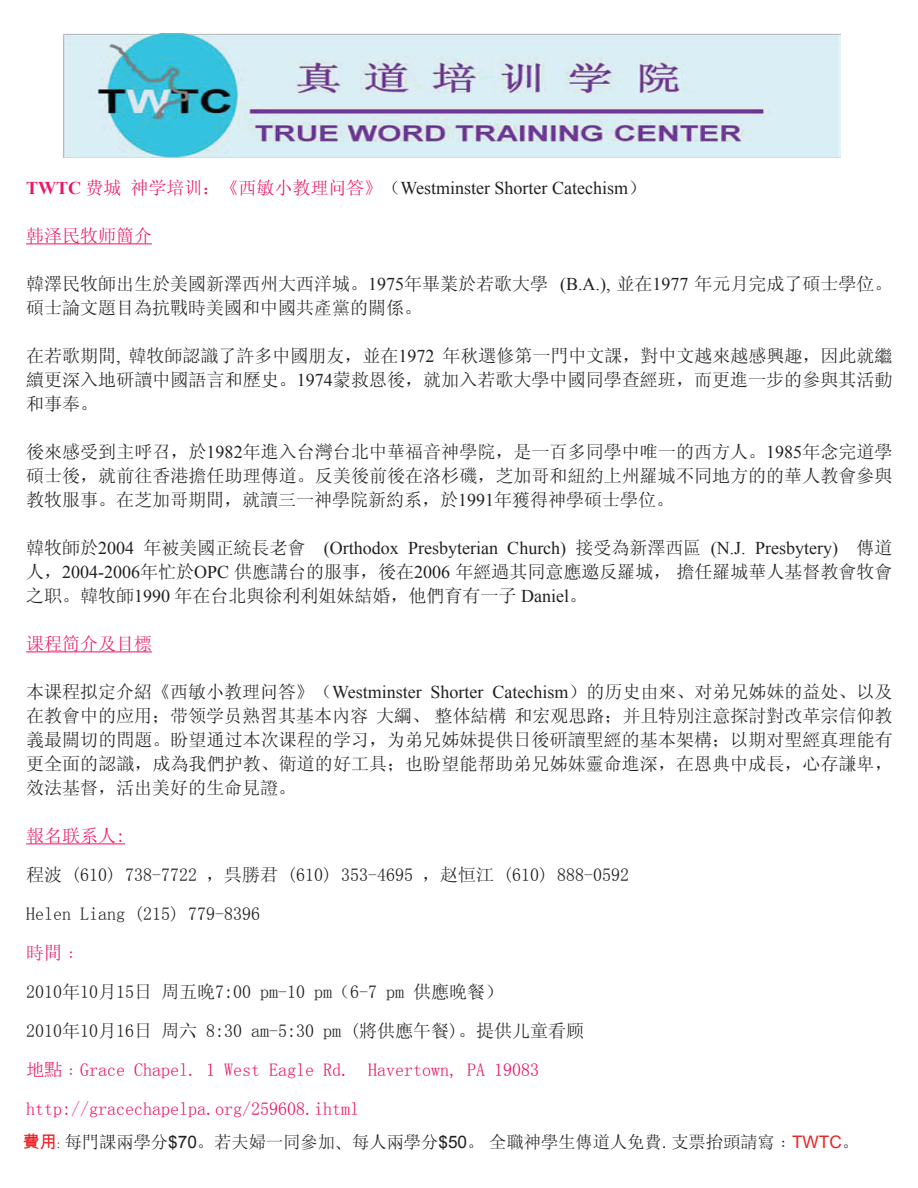
<style>
.page{position:relative;width:918px;height:1188px;background:#fff}
.page>*{position:absolute;margin:0;border:0;box-sizing:border-box;transform-origin:0 0}
.t1{font:18px/24px "Sim Sun";color:#231f20}
.t2{font:18px/39px "Sim Sun";color:#ec1667}
.t3{font:18px "Times New Roman";color:#231f20}
.t4{font:17.25px "Sim Sun";color:#231f20}
.s1{font-weight:700;color:#ec1667}
.s2{font-family:"Sim Sun";color:#ec1667}
.s3{font-family:"Sim Sun"}
.s4{font-family:"Times New Roman"}
.s5{color:#231f20}
.s6{font-family:"MS Mincho"}
.s7{font-family:"Arial Unicode MS";color:#ee1f23}
.s8{font-family:"Arial Unicode MS"}
.s9{font-family:"Arial"}
.s10{font-family:"Arial";color:#ee1f23}
</style>
<div class="page">
<hr style="left:26px;top:243px;width:126px;height:1px;background:#ec1667">
<hr style="left:26px;top:651px;width:126px;height:1px;background:#ec1667">
<hr style="left:26px;top:843px;width:99px;height:1px;background:#ec1667">
<img style="left:63px;top:33px;width:778px;height:124px">
<p class="t3" style="left:26px;top:176px;width:622px"><span class="s1">TWTC</span> <span class="s2">费城 神学培训：《西敏小教理问答》</span><span class="s3">（</span>Westminster Shorter Catechism<span class="s3">）</span></p>
<p class="t2" style="left:26px;top:216px;width:127px">韩泽民牧师簡介</p>
<p class="t1" style="left:26px;top:272px;width:868px">韓澤民牧師出生於美國新澤西州大西洋城。<span class="s4">1975</span>年畢業於若歌大學 <span class="s4">(B.A.),</span> 並在<span class="s4">1977</span> 年元月完成了碩士學位。碩士論文題目為抗戰時美國和中國共產黨的關係。</p>
<p class="t1" style="left:26px;top:344px;width:868px;text-align:justify">在若歌期間<span class="s4">,</span> 韓牧師認識了許多中國朋友，並在<span class="s4">1972</span> 年秋選修第一門中文課，對中文越來越感興趣，因此就繼續更深入地研讀中國語言和歷史。<span class="s4">1974</span>蒙救恩後，就加入若歌大學中國同學查經班，而更進一步的參與其活動和事奉。</p>
<p class="t1" style="left:26px;top:440px;width:868px;text-align:justify">後來感受到主呼召，於<span class="s4">1982</span>年進入台灣台北中華福音神學院，是一百多同學中唯一的西方人。<span class="s4">1985</span>年念完道學碩士後，就前往香港擔任助理傳道。反美後前後在洛杉磯，芝加哥和紐約上州羅城不同地方的的華人教會參與教牧服事。在芝加哥期間，就讀三一神學院新約系，於<span class="s4">1991</span>年獲得神學碩士學位。</p>
<p class="t3" style="left:26px;top:536px;width:868px"><span class="s3">韓牧師於</span>2004 <span class="s3">年被美國正統長老會</span> (Orthodox Presbyterian Church) <span class="s3">接受為新澤西區</span> (N.J. Presbytery) <span class="s3">傳道</span></p>
<p class="t1" style="left:26px;top:560px;width:868px">人，<span class="s4">2004-2006</span>年忙於<span class="s4">OPC</span> 供應講台的服事，後在<span class="s4">2006</span> 年經過其同意應邀反羅城，擔任羅城華人基督教會牧會之职。韓牧師<span class="s4">1990</span> 年在台北與徐利利姐妹結婚，他們育有一子 <span class="s4">Daniel</span>。</p>
<p class="t2" style="left:26px;top:624px;width:127px">课程简介及目標</p>
<p class="t1" style="left:26px;top:680px;width:868px;text-align:justify">本课程拟定介紹《西敏小教理问答》（<span class="s4">Westminster Shorter Catechism</span>）的历史由來、对弟兄姊妹的益处、以及在教會中的应用；带领学员熟習其基本內容 大綱、整体結構 和宏观思路；并且特別注意探討對改革宗信仰教義最關切的問題。盼望通过本次课程的学习，为弟兄姊妹提供日後研讀聖經的基本架構；以期对聖經真理能有更全面的認識，成為我們护教、衛道的好工具；也盼望能帮助弟兄姊妹靈命進深，在恩典中成長，心存謙卑，效法基督，活出美好的生命見證。</p>
<p class="t2" style="left:26px;top:816px;width:100px">報名联系人:</p>
<p class="t1" style="left:26px;top:855px;width:604px;line-height:39px">程波 (610) 738-7722 ，呉勝君 (610) 353-4695 ，赵恒江 (610) 888-0592<br>Helen Liang (215) 779-8396</p>
<p class="t2" style="left:26px;top:933px;width:55px">時間﹕</p>
<p class="t2" style="left:26px;top:972px;width:559px"><span class="s5">2010年10月15日 周五晚7:00 pm-10 pm（6-7 pm 供應晚餐）<br>2010年10月16日 周六 8:30 am-5:30 pm (將供應午餐)。提供儿童看顾</span><span class="s6">地點</span>﹕Grace Chapel. 1 West Eagle Rd. Havertown, PA 19083 http://gracechapelpa.org/259608.ihtml</p>
<p class="t4" style="left:22px;top:1133px;width:838px"><span class="s7">費用</span><span class="s8">﹕</span> 每門課兩學分<span class="s9">$70</span>。若夫婦一同參加<span class="s6">、</span>每人兩學分<span class="s9">$50</span>。全職神學生傳道人免費<span class="s9">.</span> 支票抬頭請寫﹕<span class="s10">TWTC</span>。</p>
</div>
